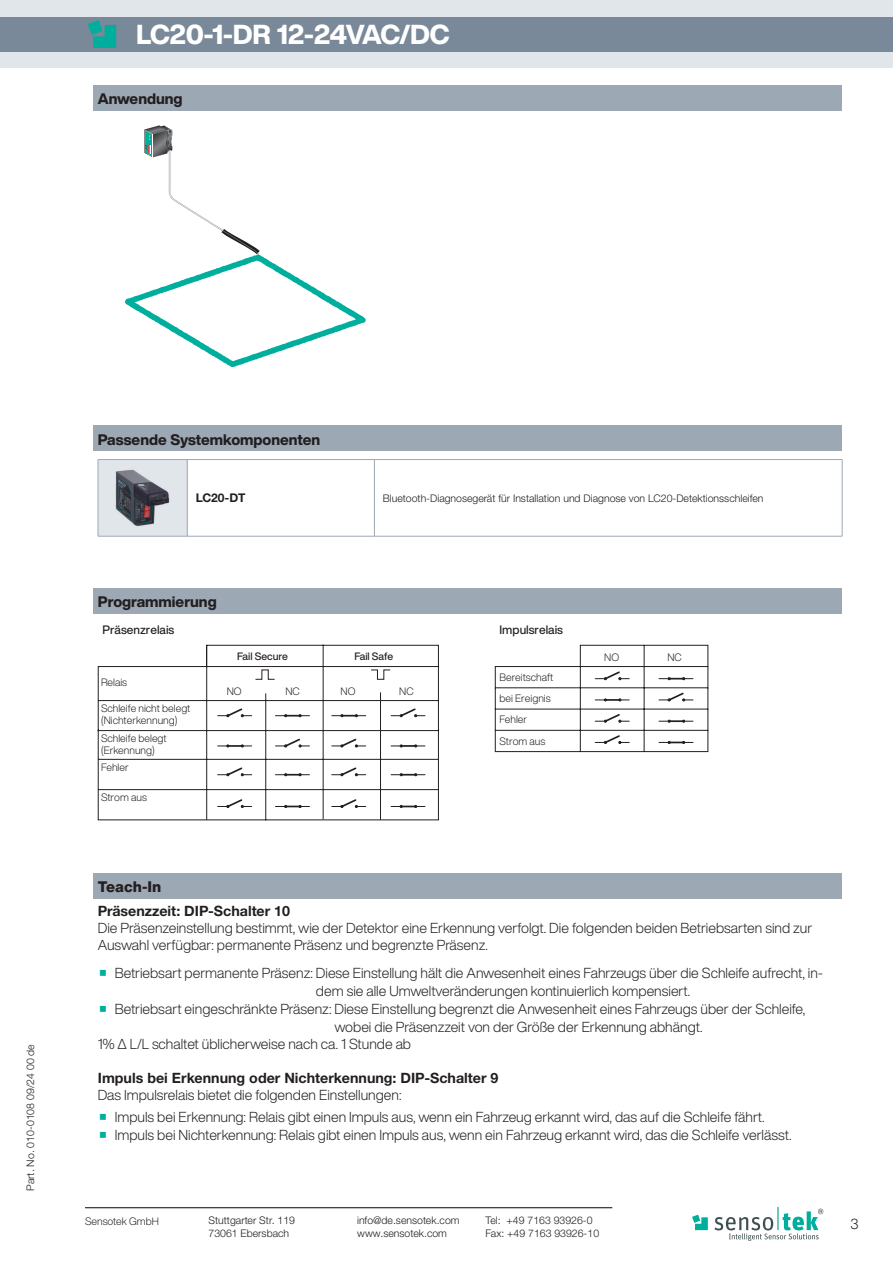
<style>
.page{position:relative;width:893px;height:1263px;background:#fff}
.page>*{position:absolute;margin:0;border:0;box-sizing:border-box;transform-origin:0 0}
.t1{font:800 27px "Helvetica Now Display";letter-spacing:-.035em;color:#fff}
.Sekundäre_Subhead__1{font:800 15px "Helvetica Now Display";color:#231f20}
.Sekundäre_Subhead__1-2{font:800 15px "Helvetica Now Text";color:#231f20}
.Fließtext__9_5_pt__S{font:300 14.25px/18px "Helvetica Now Display";color:#231f20}
.Fließtext__9_5_pt__S-2{font:700 14.25px "Helvetica Neue LTW1 G";color:#231f20}
.t2{font:500 12px "Helvetica Now Display";color:#231f20}
.Tabelle__Headline__8{font:700 12px "Helvetica Neue LTW1 G";letter-spacing:-.015em;color:#231f20}
.Tabelle__Fließtext{font:300 10.5px/13.6px "Helvetica Neue LTW1 G";color:#231f20}
.t3{font:300 10.5px/21.3px "Helvetica Now Display";color:#231f20}
.t4{font:500 10.5px "Helvetica Now Display";color:#231f20}
</style>
<div class="page">
<div style="left:0;top:0;width:893px;height:68px;background:#e1e6ea"></div>
<div style="left:0;top:17px;width:893px;height:34px;background:#798999"></div>
<hr style="left:85px;top:1207px;width:527px;height:1px;background:#231f20">
<svg style="left:88px;top:20px;width:28px;height:28px"></svg>
<svg style="left:692px;top:1215px;width:16px;height:15px"></svg>
<svg style="left:714px;top:1208px;width:109px;height:33px"></svg>
<div style="left:94px;top:425px;width:748px;height:26px;background:#9da8b5"></div>
<div style="left:98px;top:459px;width:89px;height:77px;background:#e1e6ea"></div>
<hr style="left:98px;top:459px;width:89px;height:1px;background:#9da8b5">
<hr style="left:98px;top:460px;width:1px;height:76px;background:#9da8b5">
<hr style="left:187px;top:459px;width:187px;height:1px;background:#9da8b5">
<hr style="left:187px;top:460px;width:1px;height:76px;background:#9da8b5">
<hr style="left:374px;top:459px;width:468px;height:1px;background:#9da8b5">
<hr style="left:374px;top:460px;width:1px;height:76px;background:#9da8b5">
<hr style="left:842px;top:460px;width:1px;height:76px;background:#9da8b5">
<hr style="left:98px;top:536px;width:89px;height:1px;background:#9da8b5">
<hr style="left:187px;top:536px;width:187px;height:1px;background:#9da8b5">
<hr style="left:374px;top:536px;width:468px;height:1px;background:#9da8b5">
<img style="left:116px;top:469px;width:54px;height:57px">
<div style="left:94px;top:588px;width:748px;height:25px;background:#9da8b5"></div>
<div style="left:94px;top:873px;width:748px;height:25px;background:#9da8b5"></div>
<div style="left:94px;top:85px;width:748px;height:26px;background:#9da8b5"></div>
<svg style="left:98px;top:644px;width:341px;height:176px"></svg>
<svg style="left:494px;top:644px;width:214px;height:108px"></svg>
<svg style="left:125px;top:125px;width:241px;height:242px"></svg>
<h1 class="t1" style="left:136px;top:15px;width:315px">LC20-1-DR 12-24VAC/DC</h1>
<p class="Sekundäre_Subhead__1" style="left:98px;top:89px;width:86px">Anwendung</p>
<p class="Tabelle__Fließtext" style="left:23px;top:1191px;width:148px;rotate:-90deg">Part. No. 010-0108 09/24 00 de</p>
<p class="Sekundäre_Subhead__1" style="left:98px;top:429px;width:224px">Passende Systemkomponenten</p>
<p class="Tabelle__Headline__8" style="left:196px;top:490px;width:51px">LC20-DT</p>
<p class="Tabelle__Fließtext" style="left:383px;top:491px;width:382px">Bluetooth-Diagnosegerät für Installation und Diagnose von LC20-Detektionsschleifen</p>
<p class="Sekundäre_Subhead__1" style="left:98px;top:591px;width:120px">Programmierung</p>
<p class="t2" style="left:102px;top:622px;width:73px">Präsenzrelais</p>
<p class="t3" style="left:101px;top:672px;width:28px">Relais</p>
<p class="t3" style="left:101px;top:697px;width:91px">Schleife nicht belegt</p>
<p class="t3" style="left:101px;top:728px;width:67px">Schleife belegt</p>
<p class="t3" style="left:101px;top:756px;width:29px">Fehler</p>
<p class="t3" style="left:101px;top:787px;width:47px">Strom aus</p>
<p class="t3" style="left:101px;top:709px;width:78px">(Nichterkennung)</p>
<p class="t3" style="left:101px;top:740px;width:55px">(Erkennung)</p>
<p class="t4" style="left:237px;top:649px;width:53px">Fail Secure</p>
<p class="t4" style="left:354px;top:649px;width:41px">Fail Safe</p>
<p class="t3" style="left:227px;top:681px;width:16px">NO</p>
<p class="t3" style="left:285px;top:681px;width:16px">NC</p>
<p class="t3" style="left:341px;top:681px;width:16px">NO</p>
<p class="t3" style="left:399px;top:681px;width:16px">NC</p>
<p class="t2" style="left:499px;top:622px;width:65px">Impulsrelais</p>
<p class="t3" style="left:499px;top:666px;width:55px">Bereitschaft bei Ereignis<br>Fehler<br>Strom aus</p>
<p class="t3" style="left:604px;top:647px;width:16px">NO</p>
<p class="t3" style="left:667px;top:647px;width:16px">NC</p>
<p class="Sekundäre_Subhead__1-2" style="left:98px;top:875px;width:65px">Teach-In</p>
<p class="Fließtext__9_5_pt__S-2" style="left:98px;top:902px;width:194px">Präsenzzeit: DIP-Schalter 10</p>
<p class="Fließtext__9_5_pt__S" style="left:98px;top:919px;width:716px">Die Präsenzeinstellung bestimmt, wie der Detektor eine Erkennung verfolgt. Die folgenden beiden Betriebsarten sind zur</p>
<p class="Fließtext__9_5_pt__S" style="left:98px;top:936px;width:392px">Auswahl verfügbar: permanente Präsenz und begrenzte Präsenz.</p>
<p class="Fließtext__9_5_pt__S" style="left:316px;top:963px;width:509px;text-indent:-201px">Betriebsart permanente Präsenz: Diese Einstellung hält die Anwesenheit eines Fahrzeugs über die Schleife aufrecht, in&shy;dem sie alle Umweltveränderungen kontinuierlich kompensiert.</p>
<p class="Fließtext__9_5_pt__S" style="left:334px;top:999px;width:472px;text-indent:-220px">Betriebsart eingeschränkte Präsenz: Diese Einstellung begrenzt die Anwesenheit eines Fahrzeugs über der Schleife, wobei die Präsenzzeit von der Größe der Erkennung abhängt.</p>
<p class="Fließtext__9_5_pt__S" style="left:98px;top:1035px;width:315px">1% ∆ L/L schaltet üblicherweise nach ca. 1 Stunde ab</p>
<p class="Fließtext__9_5_pt__S-2" style="left:98px;top:1069px;width:402px">Impuls bei Erkennung oder Nichterkennung: DIP-Schalter 9</p>
<p class="Fließtext__9_5_pt__S" style="left:98px;top:1086px;width:305px">Das Impulsrelais bietet die folgenden Einstellungen:</p>
<p class="Fließtext__9_5_pt__S" style="left:115px;top:1107px;width:651px">Impuls bei Erkennung: Relais gibt einen Impuls aus, wenn ein Fahrzeug erkannt wird, das auf die Schleife fährt.</p>
<p class="Fließtext__9_5_pt__S" style="left:115px;top:1125px;width:678px">Impuls bei Nichterkennung: Relais gibt einen Impuls aus, wenn ein Fahrzeug erkannt wird, das die Schleife verlässt.</p>
<p class="Tabelle__Fließtext" style="left:208px;top:1213px;width:88px">Stuttgarter Str. 119<br>73061 Ebersbach</p>
<p class="Tabelle__Fließtext" style="left:357px;top:1213px;width:104px">info@de.sensotek.com www.sensotek.com</p>
<p class="Tabelle__Fließtext" style="left:486px;top:1213px;width:115px">Tel: +49 7163 93926-0<br>Fax: +49 7163 93926-10</p>
<p class="t3" style="left:85px;top:1211px;width:75px">Sensotek GmbH</p>
<p class="Fließtext__9_5_pt__S" style="left:850px;top:1214px;width:10px">3</p>
</div>
